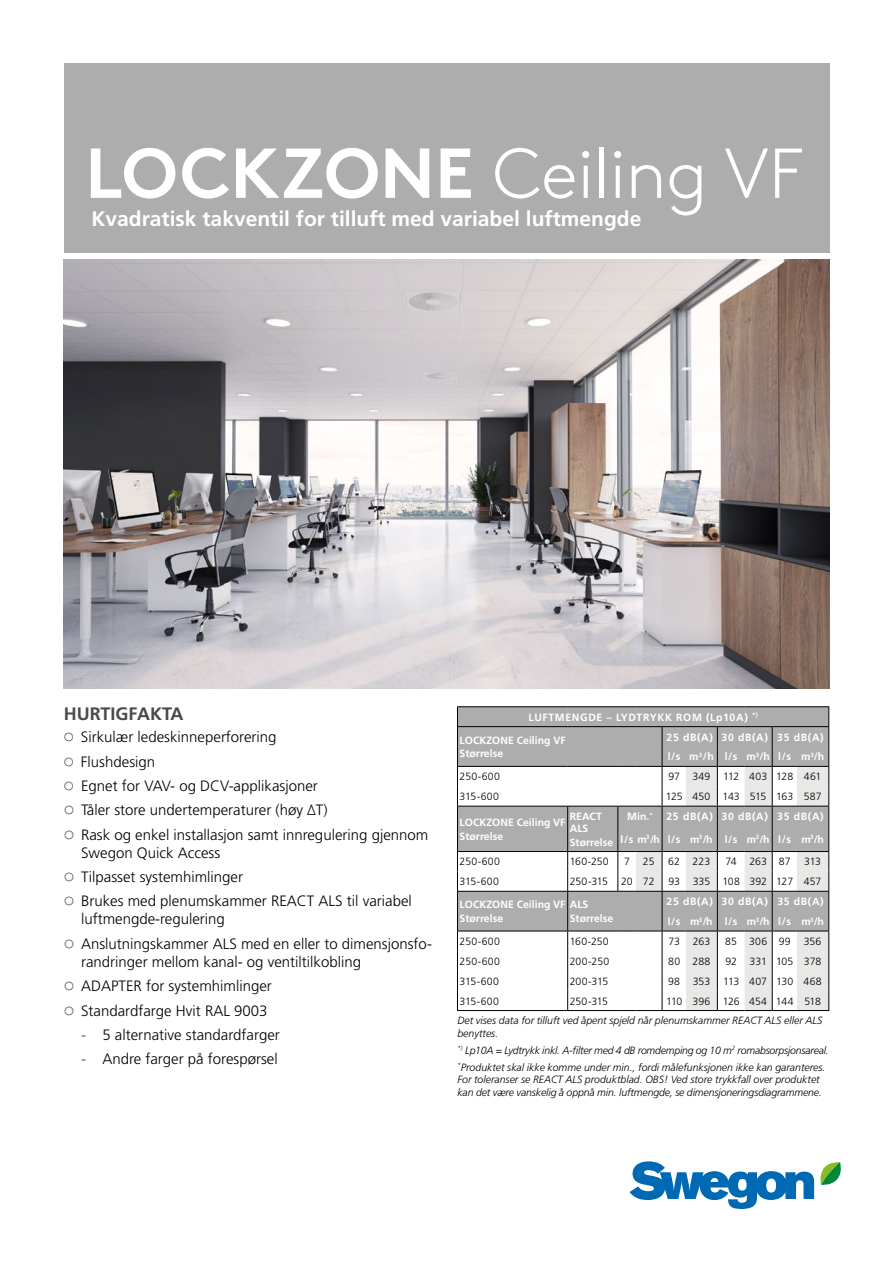
<style>
.page{position:relative;width:893px;height:1263px;background:#fff}
.page>*{position:absolute;margin:0;border:0;box-sizing:border-box;transform-origin:0 0}
.t1{font:300 70.5px "Swegon Brown";color:#fff}
.t2{font:700 21px "Frutiger LT Pro";color:#fff}
.t3{font:700 18px "Frutiger LT Pro";color:#4a4a49}
.t4{font:300 15px/18px "Frutiger LT Pro";color:#000}
.t5{font:italic 300 10.5px/12.6px "Frutiger LT Pro";color:#000}
.t6{font:300 10.5px "Frutiger LT Pro";color:#000}
.t7{font:700 10.5px/19.8px "Frutiger LT Pro";letter-spacing:.06em;color:#fff}
.t8{font:700 10.5px/13.5px "Frutiger LT Pro";color:#fff}
.t9{font:300 10.5px "Frutiger LT Pro";letter-spacing:-.02em;color:#000}
.s1{font-weight:700}
.s2{font-family:"Nimbus Rom D";font-weight:400;color:#4a4a49}
.s3{font-family:"Swegon Brown"}
.s4{color:#4a4a49}
</style>
<div class="page">
<img style="left:64px;top:259px;width:765px;height:430px">
<div style="left:64px;top:64px;width:765px;height:189px;background:#adadad"></div>
<svg style="left:629px;top:1161px;width:212px;height:48px"></svg>
<svg style="left:458px;top:707px;width:370px;height:224px;fill:#adadad"></svg>
<svg style="left:797px;top:767px;width:31px;height:243px;background:#d2d2d1"></svg>
<hr style="left:797px;top:766px;width:32px;height:1px;background:#000">
<hr style="left:797px;top:806px;width:32px;height:1px;background:#000">
<hr style="left:797px;top:851px;width:32px;height:1px;background:#000">
<hr style="left:797px;top:891px;width:32px;height:1px;background:#000">
<hr style="left:797px;top:931px;width:32px;height:1px;background:#000">
<hr style="left:797px;top:1010px;width:32px;height:1px;background:#000">
<hr style="left:457px;top:706px;width:111px;height:1px;background:#000">
<hr style="left:568px;top:706px;width:50px;height:1px;background:#000">
<svg style="left:618px;top:706px;width:68px;height:1px"></svg>
<hr style="left:686px;top:706px;width:31px;height:1px;background:#000">
<svg style="left:717px;top:706px;width:80px;height:1px"></svg>
<hr style="left:797px;top:706px;width:32px;height:1px;background:#000">
<hr style="left:457px;top:726px;width:111px;height:1px;background:#000">
<hr style="left:797px;top:726px;width:32px;height:1px;background:#000">
<svg style="left:457px;top:707px;width:1px;height:303px"></svg>
<svg style="left:828px;top:707px;width:1px;height:303px"></svg>
<hr style="left:457px;top:766px;width:111px;height:1px;background:#000">
<hr style="left:457px;top:806px;width:111px;height:1px;background:#000">
<hr style="left:457px;top:851px;width:111px;height:1px;background:#000">
<hr style="left:457px;top:891px;width:111px;height:1px;background:#000">
<hr style="left:457px;top:1010px;width:111px;height:1px;background:#000">
<hr style="left:457px;top:931px;width:111px;height:1px;background:#000">
<svg style="left:567px;top:726px;width:230px;height:285px"></svg>
<h1 class="t1" style="left:85px;top:121px;width:720px"><span class="s1">LOCKZONE</span> Ceiling VF</h1>
<h2 class="t2" style="left:92px;top:206px;width:551px">Kvadratisk takventil for tilluft med variabel luftmengde</h2>
<p class="t3" style="left:64px;top:703px;width:121px">HURTIGFAKTA</p>
<p class="t4" style="left:64px;top:728px;width:214px"><span class="s2">○</span> Sirkulær ledeskinneperforering</p>
<p class="t4" style="left:64px;top:752px;width:93px"><span class="s2">○</span> Flushdesign</p>
<p class="t4" style="left:64px;top:777px;width:255px"><span class="s2">○</span> Egnet for VAV- og DCV-applikasjoner</p>
<p class="t4" style="left:64px;top:801px;width:265px"><span class="s2">○</span> Tåler store undertemperaturer (høy <span class="s3">Δ</span>T)</p>
<p class="t4" style="left:81px;top:825px;width:349px;text-indent:-17px"><span class="s2">○</span> Rask og enkel installasjon samt innregulering gjennom<br>Swegon Quick Access</p>
<p class="t4" style="left:64px;top:868px;width:181px"><span class="s2">○</span> Tilpasset systemhimlinger</p>
<p class="t4" style="left:81px;top:892px;width:332px;text-indent:-17px"><span class="s2">○</span> Brukes med plenumskammer REACT ALS til variabel luftmengde-regulering</p>
<p class="t4" style="left:81px;top:935px;width:352px;text-indent:-17px"><span class="s2">○</span> Anslutningskammer ALS med en eller to dimensjonsfo&shy;randringer mellom kanal- og ventiltilkobling</p>
<p class="t4" style="left:64px;top:977px;width:209px"><span class="s2">○</span> ADAPTER for systemhimlinger</p>
<p class="t4" style="left:64px;top:1001px;width:205px"><span class="s2">○</span> Standardfarge Hvit RAL 9003</p>
<p class="t4" style="left:81px;top:1026px;width:200px"><span class="s4">-</span> 5 alternative standardfarger</p>
<p class="t4" style="left:81px;top:1050px;width:198px"><span class="s4">-</span> Andre farger på forespørsel</p>
<p class="t7" style="left:460px;top:705px;width:300px;line-height:23.1px;text-indent:69px">LUFTMENGDE – LYDTRYKK ROM (Lp10A) <sup>*)<br></sup>LOCKZONE Ceiling VF</p>
<p class="t8" style="left:460px;top:747px;width:45px">Størrelse</p>
<p class="t7" style="left:666px;top:727px;width:159px">25 dB(A) 30 dB(A) 35 dB(A) l/s m<sup>3</sup>/h l/s m<sup>3</sup>/h l/s m<sup>3</sup>/h</p>
<p class="t6" style="left:460px;top:770px;width:42px">250-600</p>
<p class="t6" style="left:668px;top:770px;width:155px">97 349 112 403 128 461</p>
<p class="t6" style="left:460px;top:790px;width:41px">315-600</p>
<p class="t6" style="left:666px;top:790px;width:157px">125 450 143 515 163 587</p>
<p class="t8" style="left:460px;top:816px;width:107px">LOCKZONE Ceiling VF<br>Størrelse</p>
<p class="t8" style="left:570px;top:810px;width:34px;line-height:12px">REACT<br>ALS</p>
<p class="t8" style="left:570px;top:835px;width:45px">Størrelse</p>
<p class="t7" style="left:620px;top:805px;width:205px;line-height:22.6px;text-align:right">25 dB(A) 30 dB(A) 35 dB(A)<br>l/s m<sup>3</sup>/h l/s m<sup>3</sup>/h l/s m<sup>3</sup>/h l/s m<sup>3</sup>/h</p>
<p class="t8" style="left:627px;top:810px;width:27px">Min.<sup>*</sup></p>
<p class="t6" style="left:460px;top:856px;width:42px">250-600</p>
<p class="t6" style="left:570px;top:856px;width:40px">160-250</p>
<p class="t6" style="left:624px;top:856px;width:32px">7 25</p>
<p class="t6" style="left:668px;top:856px;width:44px">62 223</p>
<p class="t6" style="left:726px;top:856px;width:67px">74 263 87</p>
<p class="t6" style="left:804px;top:856px;width:18px">313</p>
<p class="t6" style="left:460px;top:875px;width:41px">315-600</p>
<p class="t6" style="left:570px;top:875px;width:86px">250-315 20 72</p>
<p class="t6" style="left:668px;top:875px;width:154px">93 335 108 392 127 457</p>
<p class="t8" style="left:460px;top:898px;width:130px">LOCKZONE Ceiling VF ALS<br>Størrelse</p>
<p class="t7" style="left:666px;top:892px;width:159px">25 dB(A) 30 dB(A) 35 dB(A) l/s m<sup>3</sup>/h l/s m<sup>3</sup>/h l/s m<sup>3</sup>/h</p>
<p class="t8" style="left:570px;top:911px;width:45px">Størrelse</p>
<p class="t6" style="left:460px;top:935px;width:42px">250-600</p>
<p class="t6" style="left:570px;top:935px;width:40px">160-250</p>
<p class="t6" style="left:668px;top:935px;width:43px">73 263</p>
<p class="t6" style="left:725px;top:935px;width:67px">85 306 99</p>
<p class="t6" style="left:804px;top:935px;width:19px">356</p>
<p class="t6" style="left:460px;top:955px;width:42px">250-600</p>
<p class="t6" style="left:570px;top:955px;width:41px">200-250</p>
<p class="t6" style="left:668px;top:955px;width:44px">80 288</p>
<p class="t6" style="left:725px;top:955px;width:98px">92 331 105 378</p>
<p class="t6" style="left:460px;top:975px;width:41px">315-600</p>
<p class="t6" style="left:570px;top:975px;width:40px">200-315</p>
<p class="t6" style="left:668px;top:975px;width:155px">98 353 113 407 130 468</p>
<p class="t6" style="left:460px;top:995px;width:41px">315-600</p>
<p class="t6" style="left:570px;top:995px;width:40px">250-315</p>
<p class="t9" style="left:666px;top:995px;width:156px">110 396 126 454 144 518</p>
<p class="t5" style="left:457px;top:1014px;width:366px">Det vises data for tilluft ved åpent spjeld når plenumskammer REACT ALS eller ALS benyttes.</p>
<p class="t5" style="left:457px;top:1042px;width:373px;line-height:16.8px"><sup>*)</sup> Lp10A = Lydtrykk inkl. A-filter med 4 dB romdemping og 10 m<sup>2</sup> romabsorpsjonsareal. <sup>*</sup>Produktet skal ikke komme under min., fordi målefunksjonen ikke kan garanteres.</p>
<p class="t5" style="left:457px;top:1073px;width:366px">For toleranser se REACT ALS produktblad. OBS! Ved store trykkfall over produktet kan det være vanskelig å oppnå min. luftmengde, se dimensjoneringsdiagrammene.</p>
</div>
